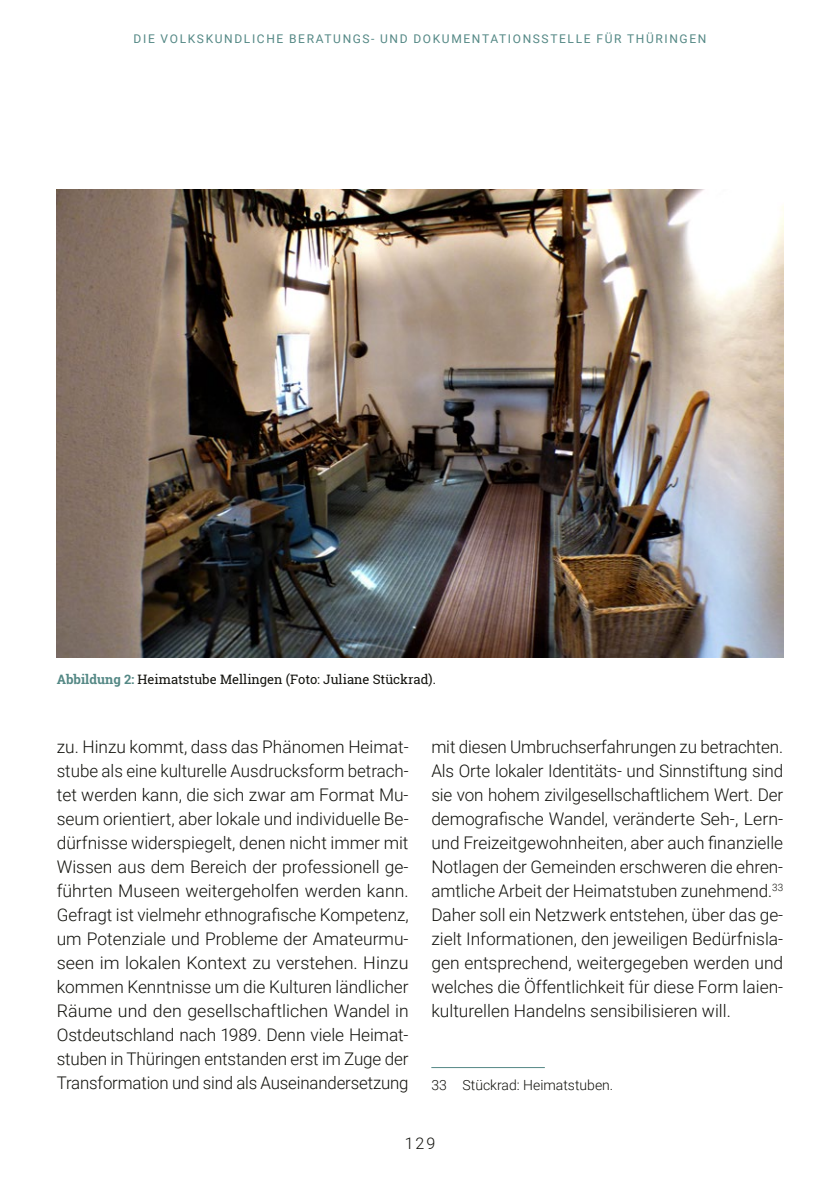
<style>
.page{position:relative;width:840px;height:1191px;background:#fff}
.page>*{position:absolute;margin:0;border:0;box-sizing:border-box;transform-origin:0 0}
.Lauftext{font:300 17.4px/24px "Roboto";letter-spacing:-.01em;color:#12120d;text-align:justify}
.t1{font:300 16px "Roboto";color:#12120d}
.Fussnote{font:300 14px "Roboto";color:#12120d}
.t2{font:13px "Roboto Slab";color:#12120d}
.t3{font:12px "Roboto";letter-spacing:.135em;color:#548885}
.s1{font-family:"Roboto Slab Bold 2";color:#548885}
.s2{font-family:"Roboto Light 2";font-weight:400}
</style>
<div class="page">
<hr style="left:431px;top:1067px;width:113px;height:1px;background:#548885">
<img style="left:57px;top:190px;width:725px;height:468px">
<p class="t3" style="left:133px;top:30px;width:56px">DIE VOLKSKUNDLICHE</p>
<p class="t3" style="left:289px;top:30px;width:5px">BERATUNGS</p>
<p class="t3" style="left:371px;top:30px;width:12px">- UND</p>
<p class="t3" style="left:413px;top:30px;width:29px">DOKUMENTATI</p>
<p class="t3" style="left:512px;top:30px;width:20px">ONSSTELLE</p>
<p class="t3" style="left:596px;top:30px;width:69px">FÜR THÜRINGEN</p>
<p class="t2" style="left:57px;top:670px;width:380px"><span class="s1">Abbildung 2:</span> Heimatstube Mellingen (Foto: Juliane Stückrad).</p>
<p class="Lauftext" style="left:57px;top:734px;width:353px">zu. Hinzu kommt, dass das Phänomen Heimat&shy;stube als eine kulturelle Ausdrucksform betrach&shy;tet werden kann, die sich zwar am Format Mu&shy;<span class="s2">seum orientiert, aber lokale und individuelle Be&shy;</span>dürfnisse widerspiegelt, denen nicht immer mit Wissen aus dem Bereich der professionell ge&shy;führten Museen weitergeholfen werden kann.<br><span class="s2">Gefragt ist vielmehr ethnografische Kompetenz, </span>um Potenziale und Probleme der Amateurmu&shy;<span class="s2">seen im lokalen Kontext zu verstehen. Hinzu </span>kommen Kenntnisse um die Kulturen ländlicher Räume und den gesellschaftlichen Wandel in <span class="s2">Ostdeutschland nach 1989. Denn viele Heimat&shy;</span>stuben in Thüringen entstanden erst im Zuge der Transformation und sind als Auseinandersetzung</p>
<p class="Lauftext" style="left:431px;top:734px;width:353px">mit diesen Umbruchserfahrungen zu betrachten.<br>Als Orte lokaler Identitäts- und Sinnstiftung sind <span class="s2">sie von hohem zivilgesellschaftlichem Wert. Der demografische Wandel, verä</span>nderte Seh-, Lern&shy;<span class="s2">und Freizeitgewohnheiten, aber auch finanzielle Notlagen der Gemeinden erschweren die ehren&shy;</span>amtliche Arbeit der Heimatstuben zunehmend.<sup>33<br></sup><span class="s2">Daher soll ein Netzwerk entstehen, über das ge&shy;</span>zielt Informationen, den jeweiligen Bedürfnisla&shy;gen entsprechend, weitergegeben werden und welches die Öffentlichkeit für diese Form laien&shy;kulturellen Handelns sensibilisieren will.</p>
<p class="Fussnote" style="left:431px;top:1075px;width:183px">33 Stückrad: Heimatstuben.</p>
<p class="t1" style="left:404px;top:1132px;width:32px">129</p>
</div>
